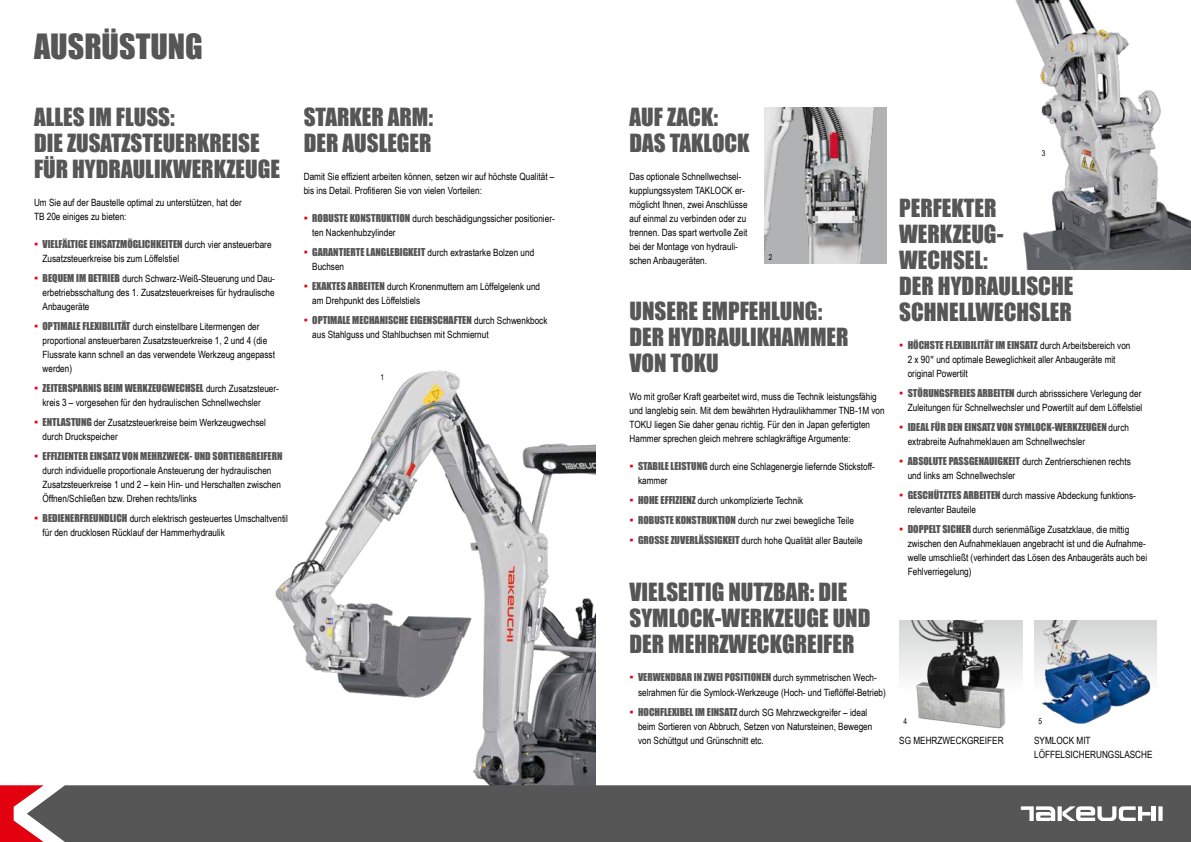
<style>
.page{position:relative;width:1191px;height:842px;background:#fff}
.page>*{position:absolute;margin:0;border:0;box-sizing:border-box;transform-origin:0 0}
.t1{font:32px "Impact";color:#565656}
.t2{font:23px/26px "Impact";color:#565656}
.t3{font:10px/14px "Arial Narrow";color:#000}
.t4{font:10px "Impact";color:#565656}
.t5{font:8px "Arial Narrow";color:#000}
.s1{font-size:12px;color:#e3000f}
.s2{font-family:"Arial Narrow";color:#000}
.s3{font-family:"Impact";font-size:12px;color:#e3000f}
.s4{font-family:"Impact";color:#565656}
</style>
<div class="page">
<img style="left:1015px;top:0;width:176px;height:269px">
<img style="left:275px;top:370px;width:320px;height:415px">
<svg style="left:0;top:785px;width:27px;height:57px"></svg>
<div style="left:27px;top:785px;width:1164px;height:57px;background:#565656"></div>
<svg style="left:1158px;top:806px;width:4px;height:15px"></svg>
<hr style="left:1151px;top:806px;width:4px;height:15px;background:#fff">
<svg style="left:1057px;top:806px;width:4px;height:15px"></svg>
<svg style="left:1062px;top:806px;width:88px;height:15px"></svg>
<svg style="left:1020px;top:806px;width:35px;height:15px"></svg>
<img style="left:764px;top:108px;width:123px;height:156px">
<img style="left:1034px;top:620px;width:123px;height:104px">
<div style="left:899px;top:620px;width:123px;height:114px;background:linear-gradient(to bottom,#d9dada,#fff)"></div>
<img style="left:907px;top:620px;width:102px;height:109px">
<h1 class="t1" style="left:34px;top:22px;width:170px">AUSRÜSTUNG</h1>
<h2 class="t2" style="left:34px;top:103px;width:247px">ALLES IM FLUSS:<br>DIE ZUSATZSTEUERKREISE<br>FÜR HYDRAULIKWERKZEUGE</h2>
<p class="t3" style="left:34px;top:195px;width:209px">Um Sie auf der Baustelle optimal zu unterstützen, hat der<br>TB 20e einiges zu bieten:</p>
<p class="t4" style="left:34px;top:236px;width:239px"><span class="s1">▪</span> VIELFÄLTIGE EINSATZMÖGLICHKEITEN <span class="s2">durch vier ansteuerbare</span></p>
<p class="t3" style="left:43px;top:251px;width:138px">Zusatzsteuerkreise bis zum Löffelstiel</p>
<p class="t3" style="left:43px;top:271px;width:234px;text-align:justify;text-indent:-9px"><span class="s3">▪</span> <span class="s4">BEQUEM IM BETRIEB</span> durch Schwarz-Weiß-Steuerung und Dau&shy;erbetriebsschaltung des 1. Zusatzsteuerkreises für hydraulische Anbaugeräte</p>
<p class="t3" style="left:43px;top:319px;width:234px;text-indent:-8px"><span class="s3">▪</span> <span class="s4">OPTIMALE FLEXIBILITÄT</span> durch einstellbare Litermengen der proportional ansteuerbaren Zusatzsteuerkreise 1, 2 und 4 (die Flussrate kann schnell an das verwendete Werkzeug angepasst werden)</p>
<p class="t4" style="left:34px;top:380px;width:246px"><span class="s1">▪</span> ZEITERSPARNIS BEIM WERKZEUGWECHSEL <span class="s2">durch Zusatzsteuer-</span></p>
<p class="t3" style="left:43px;top:395px;width:220px">kreis 3 – vorgesehen für den hydraulischen Schnellwechsler</p>
<p class="t3" style="left:43px;top:415px;width:225px;text-indent:-8px"><span class="s3">▪</span> <span class="s4">ENTLASTUNG</span> der Zusatzsteuerkreise beim Werkzeugwechsel durch Druckspeicher</p>
<p class="t4" style="left:34px;top:448px;width:250px"><span class="s1">▪</span> EFFIZIENTER EINSATZ VON MEHRZWECK- UND SORTIERGREIFERN</p>
<p class="t3" style="left:43px;top:463px;width:240px">durch individuelle proportionale Ansteuerung der hydraulischen<br>Zusatzsteuerkreise 1 und 2 – kein Hin- und Herschalten zwischen<br>Öffnen/Schließen bzw. Drehen rechts/links</p>
<p class="t3" style="left:43px;top:511px;width:247px;text-indent:-9px"><span class="s3">▪</span> <span class="s4">BEDIENERFREUNDLICH</span> durch elektrisch gesteuertes Umschaltventil für den drucklosen Rücklauf der Hammerhydraulik</p>
<h2 class="t2" style="left:304px;top:103px;width:131px">STARKER ARM:<br>DER AUSLEGER</h2>
<p class="t3" style="left:304px;top:169px;width:252px">Damit Sie effizient arbeiten können, setzen wir auf höchste Qualität – bis ins Detail. Profitieren Sie von vielen Vorteilen:</p>
<p class="t3" style="left:312px;top:211px;width:244px;text-indent:-9px"><span class="s3">▪</span> <span class="s4">ROBUSTE KONSTRUKTION</span> durch beschädigungssicher positionier&shy;ten Nackenhubzylinder</p>
<p class="t3" style="left:312px;top:245px;width:223px;text-indent:-9px"><span class="s3">▪</span> <span class="s4">GARANTIERTE LANGLEBIGKEIT</span> durch extrastarke Bolzen und<br>Buchsen</p>
<p class="t3" style="left:312px;top:279px;width:229px;text-indent:-9px"><span class="s3">▪</span> <span class="s4">EXAKTES ARBEITEN</span> durch Kronenmuttern am Löffelgelenk und am Drehpunkt des Löffelstiels</p>
<p class="t4" style="left:304px;top:312px;width:245px"><span class="s1">▪</span> OPTIMALE MECHANISCHE EIGENSCHAFTEN <span class="s2">durch Schwenkbock</span></p>
<p class="t3" style="left:312px;top:327px;width:178px">aus Stahlguss und Stahlbuchsen mit Schmiernut</p>
<p class="t5" style="left:380px;top:371px;width:5px">1</p>
<h2 class="t2" style="left:629px;top:103px;width:122px">AUF ZACK:<br>DAS TAKLOCK</h2>
<p class="t3" style="left:629px;top:169px;width:120px">Das optionale Schnellwechsel&shy;kupplungssystem TAKLOCK er&shy;möglicht Ihnen, zwei Anschlüsse auf einmal zu verbinden oder zu trennen. Das spart wertvolle Zeit bei der Montage von hydrauli&shy;schen Anbaugeräten.</p>
<h2 class="t2" style="left:629px;top:297px;width:220px">UNSERE EMPFEHLUNG:<br>DER HYDRAULIKHAMMER<br>VON TOKU</h2>
<p class="t3" style="left:629px;top:389px;width:257px">Wo mit großer Kraft gearbeitet wird, muss die Technik leistungsfähig und langlebig sein. Mit dem bewährten Hydraulikhammer TNB-1M von TOKU liegen Sie daher genau richtig. Für den in Japan gefertigten Hammer sprechen gleich mehrere schlagkräftige Argumente:</p>
<p class="t3" style="left:638px;top:459px;width:238px;text-indent:-9px"><span class="s3">▪</span> <span class="s4">STABILE LEISTUNG</span> durch eine Schlagenergie liefernde Stickstoff&shy;kammer</p>
<p class="t3" style="left:629px;top:493px;width:175px"><span class="s3">▪</span> <span class="s4">HOHE EFFIZIENZ</span> durch unkomplizierte Technik</p>
<p class="t3" style="left:629px;top:513px;width:226px"><span class="s3">▪</span> <span class="s4">ROBUSTE KONSTRUKTION</span> durch nur zwei bewegliche Teile</p>
<p class="t3" style="left:629px;top:533px;width:235px"><span class="s3">▪</span> <span class="s4">GROSSE ZUVERLÄSSIGKEIT</span> durch hohe Qualität aller Bauteile</p>
<p class="t5" style="left:768px;top:251px;width:5px">2</p>
<p class="t5" style="left:1041px;top:148px;width:5px">3</p>
<h2 class="t2" style="left:899px;top:194px;width:176px">PERFEKTER<br>WERKZEUG-<br>WECHSEL:<br>DER HYDRAULISCHE<br>SCHNELLWECHSLER</h2>
<p class="t4" style="left:899px;top:337px;width:233px"><span class="s1">▪</span> HÖCHSTE FLEXIBILITÄT IM EINSATZ <span class="s2">durch Arbeitsbereich von</span></p>
<p class="t3" style="left:907px;top:352px;width:209px">2 x 90° und optimale Beweglichkeit aller Anbaugeräte mit original Powertilt</p>
<p class="t3" style="left:899px;top:386px;width:245px;text-align:right"><span class="s3">▪</span> <span class="s4">STÖRUNGSFREIES ARBEITEN</span> durch abrisssichere Verlegung der<br>Zuleitungen für Schnellwechsler und Powertilt auf dem Löffelstiel</p>
<p class="t4" style="left:899px;top:419px;width:231px"><span class="s1">▪</span> IDEAL FÜR DEN EINSATZ VON SYMLOCK-WERKZEUGEN <span class="s2">durch</span></p>
<p class="t3" style="left:907px;top:434px;width:179px">extrabreite Aufnahmeklauen am Schnellwechsler</p>
<p class="t3" style="left:907px;top:454px;width:225px;text-indent:-9px"><span class="s3">▪</span> <span class="s4">ABSOLUTE PASSGENAUIGKEIT</span> durch Zentrierschienen rechts und links am Schnellwechsler</p>
<p class="t3" style="left:907px;top:488px;width:230px;text-indent:-9px"><span class="s3">▪</span> <span class="s4">GESCHÜTZTES ARBEITEN</span> durch massive Abdeckung funktions&shy;relevanter Bauteile</p>
<p class="t3" style="left:907px;top:522px;width:241px;text-indent:-9px"><span class="s3">▪</span> <span class="s4">DOPPELT SICHER</span> durch serienmäßige Zusatzklaue, die mittig zwischen den Aufnahmeklauen angebracht ist und die Aufnahme&shy;welle umschließt (verhindert das Lösen des Anbaugeräts auch bei Fehlverriegelung)</p>
<h2 class="t2" style="left:629px;top:579px;width:242px">VIELSEITIG NUTZBAR: DIE<br>SYMLOCK-WERKZEUGE UND<br>DER MEHRZWECKGREIFER</h2>
<p class="t4" style="left:629px;top:670px;width:249px"><span class="s1">▪</span> VERWENDBAR IN ZWEI POSITIONEN <span class="s2">durch symmetrischen Wech-</span></p>
<p class="t3" style="left:638px;top:685px;width:249px">selrahmen für die Symlock-Werkzeuge (Hoch- und Tieflöffel-Betrieb)</p>
<p class="t3" style="left:638px;top:705px;width:236px;text-indent:-9px"><span class="s3">▪</span> <span class="s4">HOCHFLEXIBEL IM EINSATZ</span> durch SG Mehrzweckgreifer – ideal beim Sortieren von Abbruch, Setzen von Natursteinen, Bewegen von Schüttgut und Grünschnitt etc.</p>
<p class="t5" style="left:903px;top:715px;width:5px">4</p>
<p class="t3" style="left:899px;top:733px;width:106px">SG MEHRZWECKGREIFER</p>
<p class="t5" style="left:1038px;top:715px;width:5px">5</p>
<p class="t3" style="left:1034px;top:733px;width:120px">SYMLOCK MIT<br>LÖFFELSICHERUNGSLASCHE</p>
</div>
